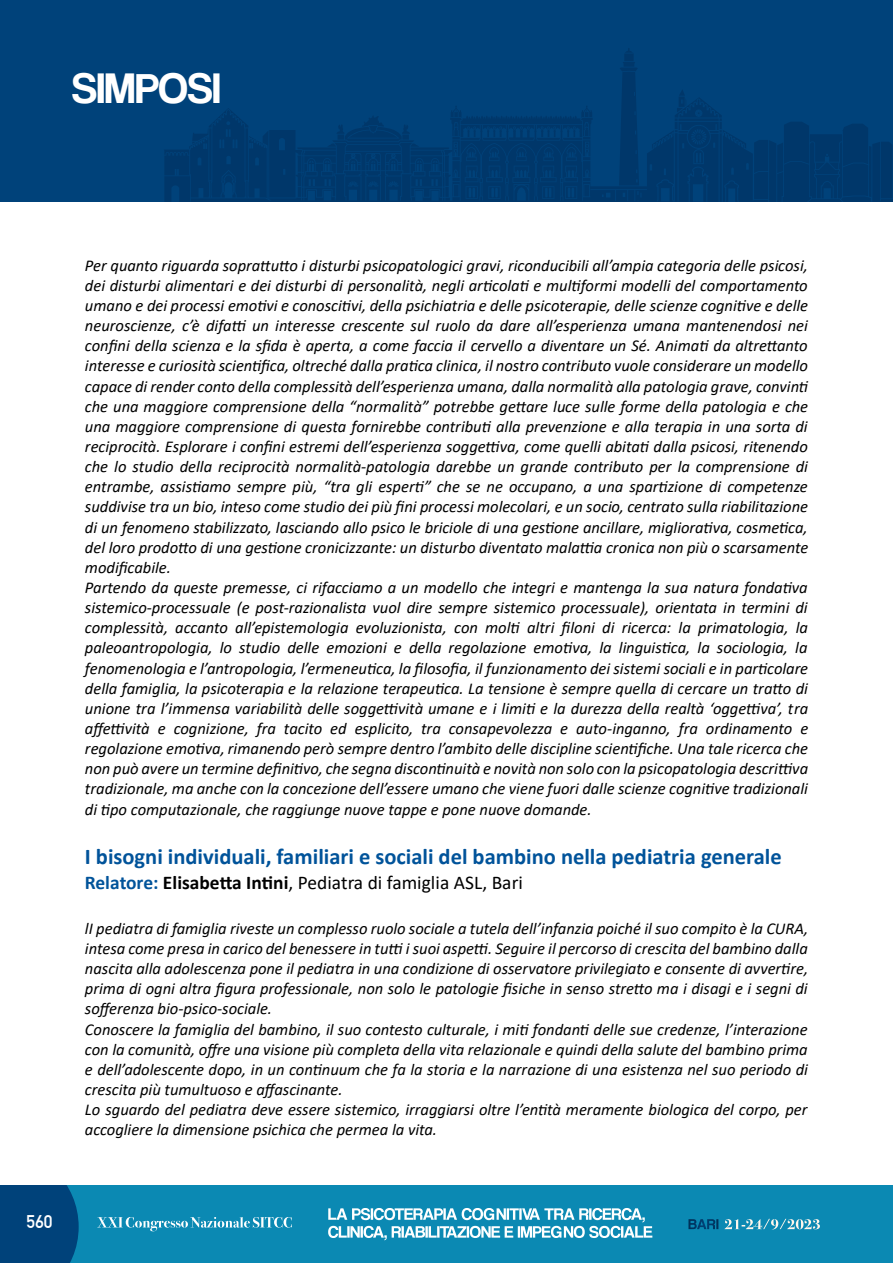
<style>
.page{position:relative;width:893px;height:1263px;background:#fff}
.page>*{position:absolute;margin:0;border:0;box-sizing:border-box;transform-origin:0 0}
.t1{font:43.95px "Coolvetica Rg";color:#fff}
.t2{font:700 22.5px "Calibri";color:#00539a}
.t3{font:19.5px "Calibri";color:#000}
.t4{font:700 18px "DIN Alternate";color:#fff}
.t5{font:italic 16.5px/20.1px "Calibri";color:#000}
.s1{font-weight:700;color:#00539a}
.s2{font-weight:700}
</style>
<div class="page">
<div style="left:0;top:1185px;width:893px;height:78px;background:#0b89b3"></div>
<div style="left:0;top:1185px;width:79px;height:78px;background:#00427a"></div>
<svg style="left:97px;top:1217px;width:195px;height:14px"></svg>
<svg style="left:328px;top:1208px;width:324px;height:32px"></svg>
<svg style="left:724px;top:1219px;width:96px;height:10px"></svg>
<svg style="left:688px;top:1219px;width:30px;height:10px"></svg>
<div style="left:0;top:0;width:893px;height:201px;background:#00427a"></div>
<svg style="left:560px;top:133px;width:333px;height:68px"></svg>
<h1 class="t1" style="left:72px;top:63px;width:150px">SIMPOSI</h1>
<p class="t4" style="left:27px;top:1207px;width:27px">560</p>
<p class="t5" style="left:85px;top:255px;width:725px">Per quanto riguarda soprattutto i disturbi psicopatologici gravi, riconducibili all’ampia categoria delle psicosi, dei disturbi alimentari e dei disturbi di personalità, negli articolati e multiformi modelli del comportamento umano e dei processi emotivi e conoscitivi, della psichiatria e delle psicoterapie, delle scienze cognitive e delle neuroscienze, c’è difatti un interesse crescente sul ruolo da dare all’esperienza umana mantenendosi nei confini della scienza e la sfida è aperta, a come faccia il cervello a diventare un Sé. Animati da altrettanto interesse e curiosità scientifica, oltreché dalla pratica clinica, il nostro contributo vuole considerare un modello capace di render conto della complessità dell’esperienza umana, dalla normalità alla patologia grave, convinti che una maggiore comprensione della “normalità” potrebbe gettare luce sulle forme della patologia e che una maggiore comprensione di questa fornirebbe contributi alla prevenzione e alla terapia in una sorta di reciprocità. Esplorare i confini estremi dell’esperienza soggettiva, come quelli abitati dalla psicosi, ritenendo che lo studio della reciprocità normalità-patologia darebbe un grande contributo per la comprensione di entrambe, assistiamo sempre più, “tra gli esperti” che se ne occupano, a una spartizione di competenze suddivise tra un bio, inteso come studio dei più fini processi molecolari, e un socio, centrato sulla riabilitazione di un fenomeno stabilizzato, lasciando allo psico le briciole di una gestione ancillare, migliorativa, cosmetica, del loro prodotto di una gestione cronicizzante: un disturbo diventato malattia cronica non più o scarsamente modificabile.<br>Partendo da queste premesse, ci rifacciamo a un modello che integri e mantenga la sua natura fondativa sistemico-processuale (e post-razionalista vuol dire sempre sistemico processuale), orientata in termini di complessità, accanto all’epistemologia evoluzionista, con molti altri filoni di ricerca: la primatologia, la paleoantropologia, lo studio delle emozioni e della regolazione emotiva, la linguistica, la sociologia, la fenomenologia e l’antropologia, l’ermeneutica, la filosofia, il funzionamento dei sistemi sociali e in particolare della famiglia, la psicoterapia e la relazione terapeutica. La tensione è sempre quella di cercare un tratto di unione tra l’immensa variabilità delle soggettività umane e i limiti e la durezza della realtà ‘oggettiva’, tra affettività e cognizione, fra tacito ed esplicito, tra consapevolezza e auto-inganno, fra ordinamento e regolazione emotiva, rimanendo però sempre dentro l’ambito delle discipline scientifiche. Una tale ricerca che non può avere un termine definitivo, che segna discontinuità e novità non solo con la psicopatologia descrittiva tradizionale, ma anche con la concezione dell’essere umano che viene fuori dalle scienze cognitive tradizionali di tipo computazionale, che raggiunge nuove tappe e pone nuove domande.</p>
<h2 class="t2" style="left:85px;top:841px;width:698px">I bisogni individuali, familiari e sociali del bambino nella pediatria generale</h2>
<p class="t3" style="left:85px;top:869px;width:439px"><span class="s1">Relatore:</span> <span class="s2">Elisabetta Intini</span>, Pediatra di famiglia ASL, Bari</p>
<p class="t5" style="left:85px;top:917px;width:725px">lI pediatra di famiglia riveste un complesso ruolo sociale a tutela dell’infanzia poiché il suo compito è la CURA, intesa come presa in carico del benessere in tutti i suoi aspetti. Seguire il percorso di crescita del bambino dalla nascita alla adolescenza pone il pediatra in una condizione di osservatore privilegiato e consente di avvertire, prima di ogni altra figura professionale, non solo le patologie fisiche in senso stretto ma i disagi e i segni di sofferenza bio-psico-sociale.<br>Conoscere la famiglia del bambino, il suo contesto culturale, i miti fondanti delle sue credenze, l’interazione con la comunità, offre una visione più completa della vita relazionale e quindi della salute del bambino prima e dell’adolescente dopo, in un continuum che fa la storia e la narrazione di una esistenza nel suo periodo di crescita più tumultuoso e affascinante.<br>Lo sguardo del pediatra deve essere sistemico, irraggiarsi oltre l’entità meramente biologica del corpo, per accogliere la dimensione psichica che permea la vita.</p>
</div>
